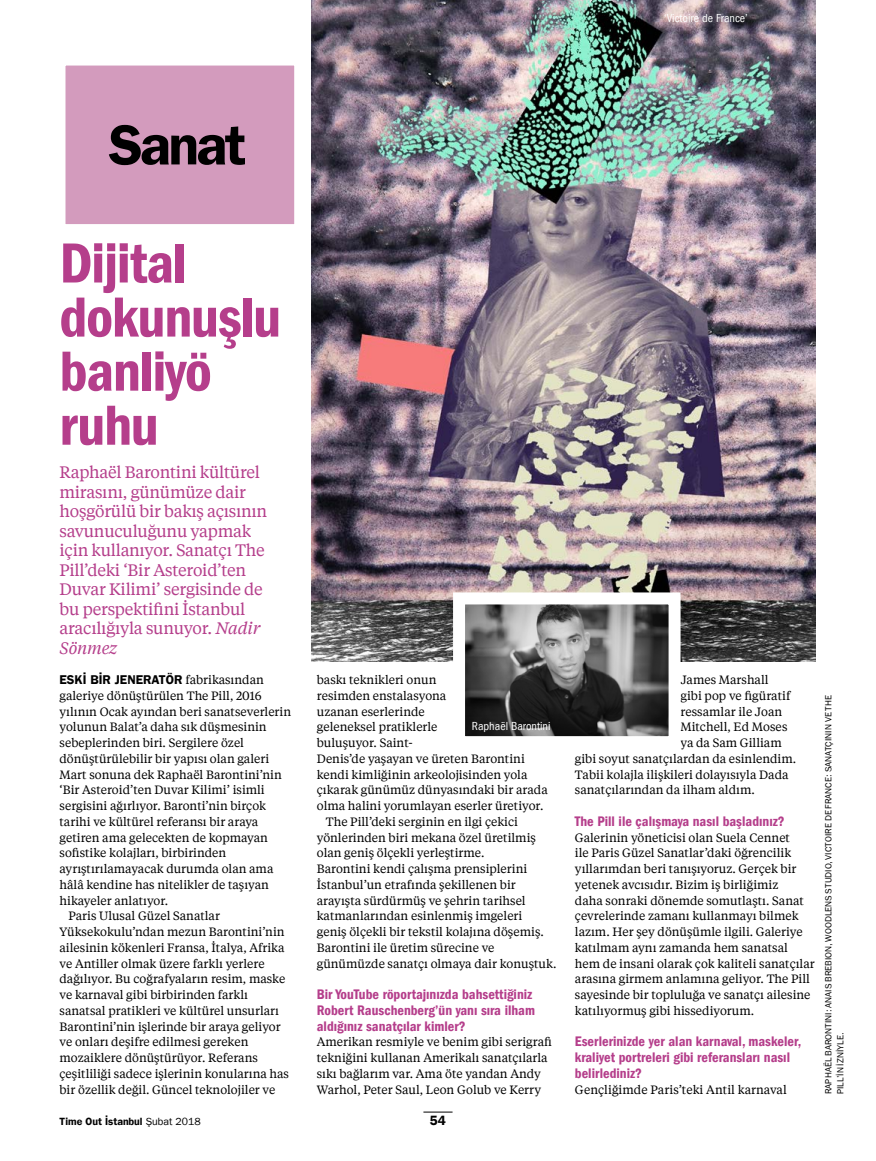
<style>
.page{position:relative;width:876px;height:1161px;background:#fff}
.page>*{position:absolute;margin:0;border:0;box-sizing:border-box;transform-origin:0 0}
.t1{font:58.5px/54px "TOIITC Franklin Gothic Std Demi Co";letter-spacing:-.02em;color:#b53e8b}
.t2{font:56.85px "TOIITC Franklin Gothic LT Com Demi";letter-spacing:-.045em;color:#000}
.t3{font:16.5px/19.5px "TOI Tiempos";letter-spacing:-.015em;color:#b53e8b}
.t4{font:italic 16.5px "TOI Tiempos Text";letter-spacing:-.015em;color:#b53e8b}
.t5{font:14.25px/15.8px "TOIITC Franklin Gothic Std Demi Co";color:#b53e8b}
.t6{font:13.5px "TOIITC Franklin Gothic LT Com Demi";color:#000}
.t7{font:12.75px "TOIITC Franklin Gothic LT Com Demi";color:#000}
.t8{font:12px/15.8px "TOI Tiempos";color:#000}
.t9{font:12px "TOI Franklin Got Cd IT Cbook Cond";color:#fff}
.t10{font:10.5px "TOIITC Franklin Gothic LT Com Demi";letter-spacing:-.005em;color:#000}
.t11{font:9px/12px "TOIITC Franklin Gothic LT Com";letter-spacing:.005em;color:#000}
.s1{font-family:"TOI Tiempos Text";font-style:italic}
.s2{font-family:"TOI Tiempos";font-size:12px}
.s3{font-family:"TOIITC Franklin Gothic LT Com"}
</style>
<div class="page">
<hr style="left:423px;top:1112px;width:30px;height:1px;background:#000">
<div style="left:53px;top:54px;width:253px;height:182px;background:#d39bbd;border:12px solid #fff"></div>
<img style="left:311px;top:0;width:504px;height:661px">
<img style="left:466px;top:605px;width:202px;height:130px">
<div style="left:453px;top:592px;width:228px;height:156px;border:12px solid #fff"></div>
<p class="t9" style="left:664px;top:11px;width:85px">‘Victoire de France’</p>
<h2 class="t2" style="left:109px;top:111px;width:139px">Sanat</h2>
<h1 class="t1" style="left:60px;top:236px;width:223px">Dijital dokunuşlu banliyö ruhu</h1>
<p class="t3" style="left:60px;top:462px;width:209px">Raphaël Barontini kültürel mirasını, günümüze dair hoşgörülü bir bakış açısının savunuculuğunu yapmak için kullanıyor. Sanatçı The<br>Pill’deki ‘Bir Asteroid’ten<br>Duvar Kilimi’ sergisinde de bu perspektifini İstanbul aracılığıyla sunuyor. <span class="s1">Nadir</span></p>
<h3 class="t4" style="left:60px;top:637px;width:59px">Sönmez</h3>
<p class="t7" style="left:60px;top:672px;width:206px">ESKİ BİR JENERATÖR <span class="s2">fabrikasından</span></p>
<p class="t8" style="left:60px;top:687px;width:204px">galeriye dönüştürülen The Pill, 2016</p>
<p class="t8" style="left:60px;top:703px;width:233px">yılının Ocak ayından beri sanatseverlerin</p>
<p class="t8" style="left:60px;top:719px;width:209px">yolunun Balat’a daha sık düşmesinin</p>
<p class="t8" style="left:60px;top:734px;width:186px">sebeplerinden biri. Sergilere özel</p>
<p class="t8" style="left:60px;top:750px;width:211px">dönüştürülebilir bir yapısı olan galeri</p>
<p class="t8" style="left:60px;top:766px;width:224px">Mart sonuna dek Raphaël Barontini’nin</p>
<p class="t8" style="left:60px;top:782px;width:207px">‘Bir Asteroid’ten Duvar Kilimi’ isimli</p>
<p class="t8" style="left:60px;top:797px;width:208px">sergisini ağırlıyor. Baronti’nin birçok</p>
<p class="t8" style="left:60px;top:813px;width:200px">tarihi ve kültürel referansı bir araya</p>
<p class="t8" style="left:60px;top:829px;width:210px">getiren ama gelecekten de kopmayan</p>
<p class="t8" style="left:60px;top:845px;width:168px">sofistike kolajları, birbirinden</p>
<p class="t8" style="left:60px;top:860px;width:215px">ayrıştırılamayacak durumda olan ama</p>
<p class="t8" style="left:60px;top:876px;width:211px">hâlâ kendine has nitelikler de taşıyan</p>
<p class="t8" style="left:60px;top:892px;width:110px">hikayeler anlatıyor.</p>
<p class="t8" style="left:68px;top:908px;width:153px">Paris Ulusal Güzel Sanatlar</p>
<p class="t8" style="left:60px;top:923px;width:227px">Yüksekokulu’ndan mezun Barontini’nin</p>
<p class="t8" style="left:60px;top:939px;width:226px">ailesinin kökenleri Fransa, İtalya, Afrika</p>
<p class="t8" style="left:60px;top:955px;width:207px">ve Antiller olmak üzere farklı yerlere</p>
<p class="t8" style="left:60px;top:971px;width:227px">dağılıyor. Bu coğrafyaların resim, maske</p>
<p class="t8" style="left:60px;top:986px;width:190px">ve karnaval gibi birbirinden farklı</p>
<p class="t8" style="left:60px;top:1002px;width:221px">sanatsal pratikleri ve kültürel unsurları</p>
<p class="t8" style="left:60px;top:1018px;width:223px">Barontini’nin işlerinde bir araya geliyor</p>
<p class="t8" style="left:60px;top:1033px;width:190px">ve onları deşifre edilmesi gereken</p>
<p class="t8" style="left:60px;top:1049px;width:200px">mozaiklere dönüştürüyor. Referans</p>
<p class="t8" style="left:60px;top:1065px;width:231px">çeşitliliği sadece işlerinin konularına has</p>
<p class="t8" style="left:60px;top:1081px;width:217px">bir özellik değil. Güncel teknolojiler ve</p>
<p class="t8" style="left:317px;top:671px;width:121px">baskı teknikleri onun</p>
<p class="t8" style="left:317px;top:687px;width:131px">resimden enstalasyona</p>
<p class="t8" style="left:317px;top:703px;width:109px">uzanan eserlerinde</p>
<p class="t8" style="left:317px;top:719px;width:122px">geleneksel pratiklerle</p>
<p class="t8" style="left:317px;top:734px;width:98px">buluşuyor. Saint-</p>
<p class="t8" style="left:317px;top:750px;width:210px">Denis’de yaşayan ve üreten Barontini</p>
<p class="t8" style="left:317px;top:766px;width:212px">kendi kimliğinin arkeolojisinden yola</p>
<p class="t8" style="left:317px;top:782px;width:232px">çıkarak günümüz dünyasındaki bir arada</p>
<p class="t8" style="left:317px;top:797px;width:228px">olma halini yorumlayan eserler üretiyor.</p>
<p class="t8" style="left:326px;top:813px;width:194px">The Pill’deki serginin en ilgi çekici</p>
<p class="t8" style="left:317px;top:829px;width:221px">yönlerinden biri mekana özel üretilmiş</p>
<p class="t8" style="left:317px;top:845px;width:169px">olan geniş ölçekli yerleştirme.</p>
<p class="t8" style="left:317px;top:860px;width:212px">Barontini kendi çalışma prensiplerini</p>
<p class="t8" style="left:317px;top:876px;width:201px">İstanbul’un etrafında şekillenen bir</p>
<p class="t8" style="left:317px;top:892px;width:210px">arayışta sürdürmüş ve şehrin tarihsel</p>
<p class="t8" style="left:317px;top:908px;width:207px">katmanlarından esinlenmiş imgeleri</p>
<p class="t8" style="left:317px;top:923px;width:228px">geniş ölçekli bir tekstil kolajına döşemiş.</p>
<p class="t8" style="left:317px;top:939px;width:179px">Barontini ile üretim sürecine ve</p>
<p class="t8" style="left:317px;top:955px;width:241px">günümüzde sanatçı olmaya dair konuştuk.</p>
<p class="t5" style="left:317px;top:986px;width:220px">Bir YouTube röportajınızda bahsettiğiniz<br>Robert Rauschenberg’ün yanı sıra ilham aldığınız sanatçılar kimler?</p>
<p class="t8" style="left:317px;top:1034px;width:237px">Amerikan resmiyle ve benim gibi serigrafi tekniğini kullanan Amerikalı sanatçılarla sıkı bağlarım var. Ama öte yandan Andy Warhol, Peter Saul, Leon Golub ve Kerry</p>
<p class="t9" style="left:472px;top:719px;width:80px">Raphaël Barontini</p>
<p class="t10" style="left:60px;top:1115px;width:143px">Time Out İstanbul <span class="s3">Şubat 2018</span></p>
<p class="t6" style="left:430px;top:1112px;width:18px">54</p>
<p class="t8" style="left:681px;top:671px;width:89px">James Marshall</p>
<p class="t8" style="left:681px;top:687px;width:111px">gibi pop ve figüratif</p>
<p class="t8" style="left:681px;top:703px;width:103px">ressamlar ile Joan</p>
<p class="t8" style="left:681px;top:719px;width:108px">Mitchell, Ed Moses</p>
<p class="t8" style="left:681px;top:734px;width:103px">ya da Sam Gilliam</p>
<p class="t8" style="left:575px;top:750px;width:223px">gibi soyut sanatçılardan da esinlendim.</p>
<p class="t8" style="left:575px;top:766px;width:215px">Tabii kolajla ilişkileri dolayısıyla Dada</p>
<p class="t8" style="left:575px;top:782px;width:181px">sanatçılarından da ilham aldım.</p>
<p class="t5" style="left:575px;top:813px;width:211px">The Pill ile çalışmaya nasıl başladınız?</p>
<p class="t8" style="left:575px;top:829px;width:241px">Galerinin yöneticisi olan Suela Cennet<br>ile Paris Güzel Sanatlar’daki öğrencilik yıllarımdan beri tanışıyoruz. Gerçek bir yetenek avcısıdır. Bizim iş birliğimiz<br>daha sonraki dönemde somutlaştı. Sanat çevrelerinde zamanı kullanmayı bilmek lazım. Her şey dönüşümle ilgili. Galeriye katılmam aynı zamanda hem sanatsal hem de insani olarak çok kaliteli sanatçılar arasına girmem anlamına geliyor. The Pill sayesinde bir topluluğa ve sanatçı ailesine katılıyormuş gibi hissediyorum.</p>
<p class="t5" style="left:575px;top:1034px;width:228px">Eserlerinizde yer alan karnaval, maskeler, kraliyet portreleri gibi referansları nasıl belirlediniz?</p>
<p class="t8" style="left:575px;top:1081px;width:213px">Gençliğimde Paris’teki Antil karnaval</p>
<p class="t11" style="left:822px;top:1094px;width:401px;rotate:-90deg">RAPHAËL BARONTINI: ANAIS BREBION, WOODLENS STUDIO, VICTOIRE DE FRANCE: SANATÇININ VE THE<br>PILL’İN İZNİYLE.</p>
</div>
